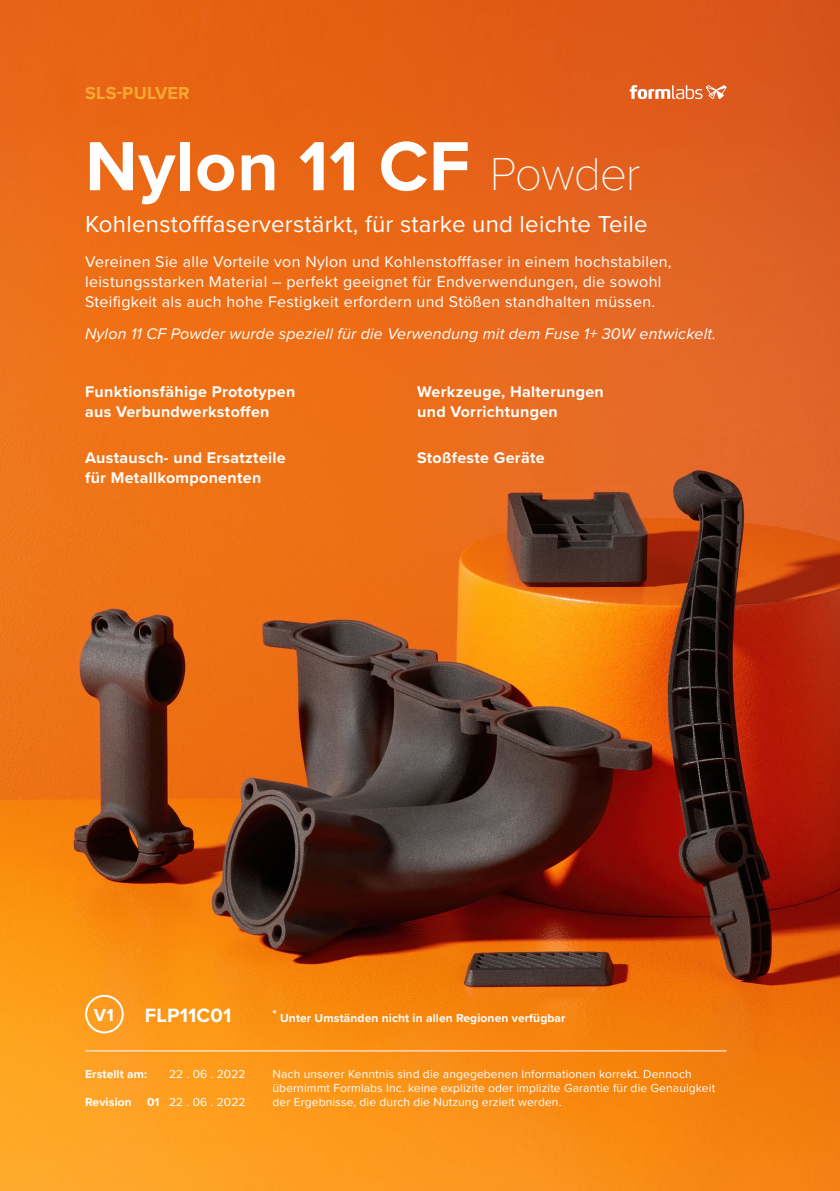
<style>
.page{position:relative;width:840px;height:1191px;background:#fff}
.page>*{position:absolute;margin:0;border:0;box-sizing:border-box;transform-origin:0 0}
.t1{font:700 72px "Proxima Nova";letter-spacing:.01em;color:#fff}
.t2{font:24px "Proxima Nova";letter-spacing:.01em;color:#fff}
.t3{font:700 20px "Proxima Nova";letter-spacing:.01em;color:#fff}
.t4{font:700 18px "Proxima Nova";letter-spacing:.01em;color:#f7a833}
.t5{font:700 18px "Proxima Nova";color:#fff}
.t6{font:16px/20px "Proxima Nova";letter-spacing:.02em;color:#fff}
.t7{font:700 16px/20px "Proxima Nova";letter-spacing:.02em;color:#fff}
.t8{font:italic 16px "Proxima Nova";letter-spacing:.01em;color:#fff}
.t9{font:12px/14px "Proxima Nova";letter-spacing:.01em;color:#fff}
.t10{font:700 12px "Proxima Nova";letter-spacing:.01em;color:#fff}
.s1{font-family:"Proxima Nova T";font-weight:100;font-size:48px}
.s2{font-weight:700}
</style>
<div class="page">
<img style="left:0;top:0;width:839px;height:1191px">
<hr style="left:85px;top:1050px;width:641px;height:1px;background:#fff">
<div style="left:85px;top:994px;width:39px;height:39px;border:2px solid #fff;border-radius:50%"></div>
<svg style="left:629px;top:85px;width:97px;height:14px"></svg>
<p class="t4" style="left:85px;top:80px;width:106px">SLS-PULVER</p>
<h1 class="t1" style="left:85px;top:112px;width:556px">Nylon 11 CF <span class="s1">Powder</span></h1>
<h2 class="t2" style="left:85px;top:206px;width:563px">Kohlenstofffaserverstärkt, für starke und leichte Teile</h2>
<p class="t6" style="left:85px;top:251px;width:587px">Vereinen Sie alle Vorteile von Nylon und Kohlenstofffaser in einem hochstabilen, leistungsstarken Material – perfekt geeignet für Endverwendungen, die sowohl<br>Steifigkeit als auch hohe Festigkeit erfordern und Stößen standhalten müssen.</p>
<p class="t8" style="left:85px;top:321px;width:632px">Nylon 11 CF Powder wurde speziell für die Verwendung mit dem Fuse 1+ 30W entwickelt.</p>
<p class="t7" style="left:85px;top:381px;width:211px">Funktionsfähige Prototypen aus Verbundwerkstoffen</p>
<p class="t7" style="left:417px;top:381px;width:188px">Werkzeuge, Halterungen und Vorrichtungen</p>
<p class="t7" style="left:85px;top:447px;width:202px">Austausch- und Ersatzteile für Metallkomponenten</p>
<p class="t7" style="left:417px;top:447px;width:129px">Stoßfeste Geräte</p>
<p class="t5" style="left:94px;top:1001px;width:21px">V1</p>
<p class="t3" style="left:145px;top:1000px;width:88px">FLP11C01</p>
<p class="t10" style="left:272px;top:1009px;width:294px">* Unter Umständen nicht in allen Regionen verfügbar</p>
<p class="t10" style="left:85px;top:1065px;width:64px">Erstellt am:</p>
<p class="t9" style="left:169px;top:1066px;width:78px">22 . 06 . 2022</p>
<p class="t9" style="left:272px;top:1066px;width:444px">Nach unserer Kenntnis sind die angegebenen Informationen korrekt. Dennoch übernimmt Formlabs Inc. keine explizite oder implizite Garantie für die Genauigkeit</p>
<p class="t10" style="left:85px;top:1093px;width:48px">Revision</p>
<p class="t9" style="left:147px;top:1094px;width:100px"><span class="s2">01</span> 22 . 06 . 2022</p>
<p class="t9" style="left:272px;top:1094px;width:290px">der Ergebnisse, die durch die Nutzung erzielt werden.</p>
</div>
